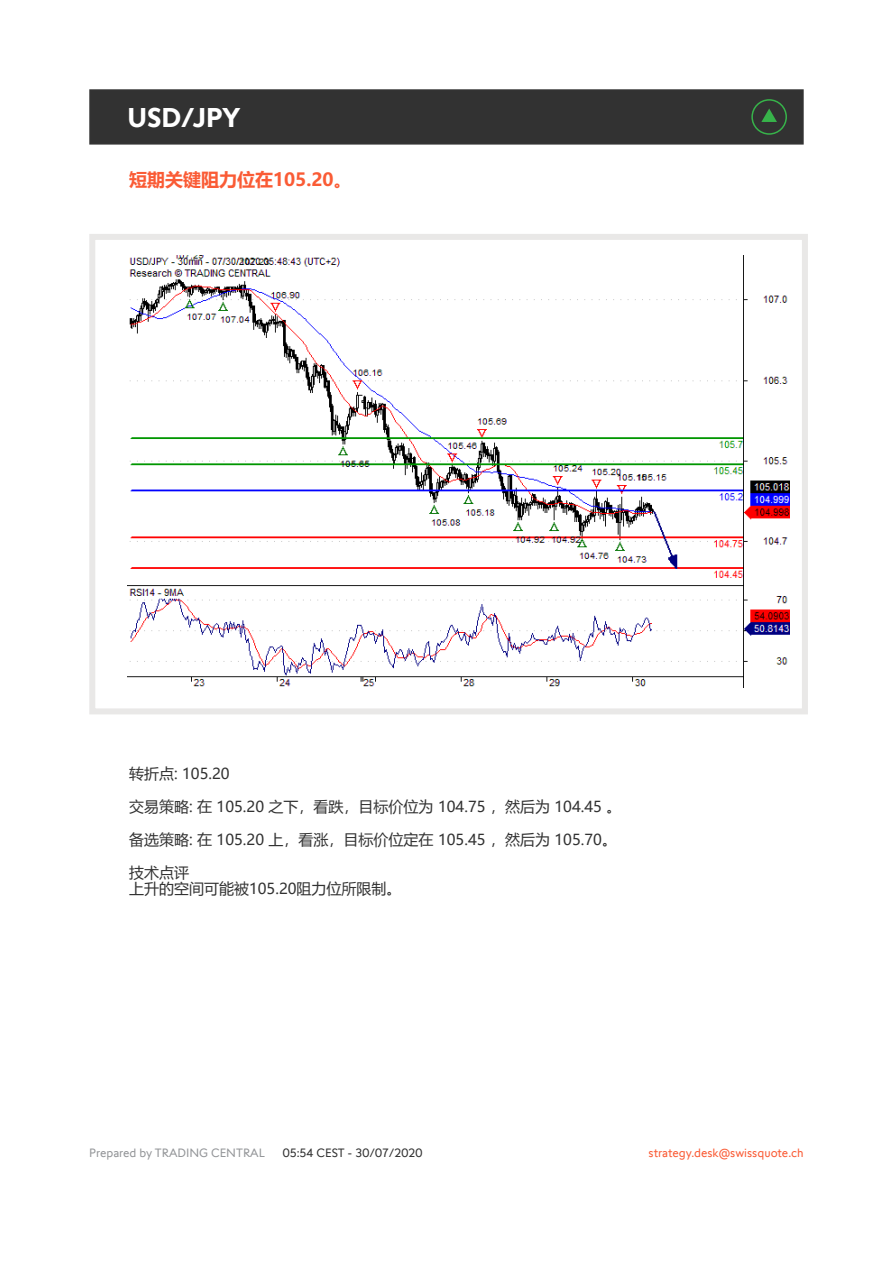
<style>
.page{position:relative;width:893px;height:1263px;background:#fff}
.page>*{position:absolute;margin:0;border:0;box-sizing:border-box;transform-origin:0 0}
.t1{font:700 27px "Swissquote CT";color:#fff}
.t2{font:700 18px "Microsoft Ya Hei UI";color:#fa5b35}
.t3{font:15px/16.5px "Microsoft Ya Hei UI";color:#323232}
.t4{font:12px "Swissquote CT";color:#fa5b35}
.t5{font:12px "Swissquote CT";color:#939598}
.t6{font:12px "Swissquote CT";color:#323232}
</style>
<div class="page">
<div style="left:89px;top:234px;width:719px;height:480px;border:6px solid #e9e8e7"></div>
<div style="left:89px;top:89px;width:715px;height:56px;background:#323232;border:2px solid #323232"></div>
<img style="left:128px;top:255px;width:661px;height:432px">
<svg style="left:751px;top:99px;width:36px;height:36px"></svg>
<h1 class="t1" style="left:128px;top:101px;width:114px">USD/JPY</h1>
<p class="t2" style="left:129px;top:167px;width:224px">短期关键阻力位在105.20。</p>
<p class="t3" style="left:129px;top:765px;width:102px">转折点: 105.20</p>
<p class="t3" style="left:129px;top:798px;width:494px">交易策略: 在 105.20 之下，看跌，目标价位为 104.75 ，然后为 104.45 。</p>
<p class="t3" style="left:129px;top:831px;width:489px">备选策略: 在 105.20 上，看涨，目标价位定在 105.45 ，然后为 105.70。</p>
<p class="t3" style="left:129px;top:864px;width:274px">技术点评<br>上升的空间可能被105.20阻力位所限制。</p>
<p class="t5" style="left:89px;top:1145px;width:177px">Prepared by TRADING CENTRAL</p>
<p class="t6" style="left:283px;top:1145px;width:141px">05:54 CEST - 30/07/2020</p>
<p class="t4" style="left:649px;top:1145px;width:157px">strategy.desk@swissquote.ch</p>
</div>
